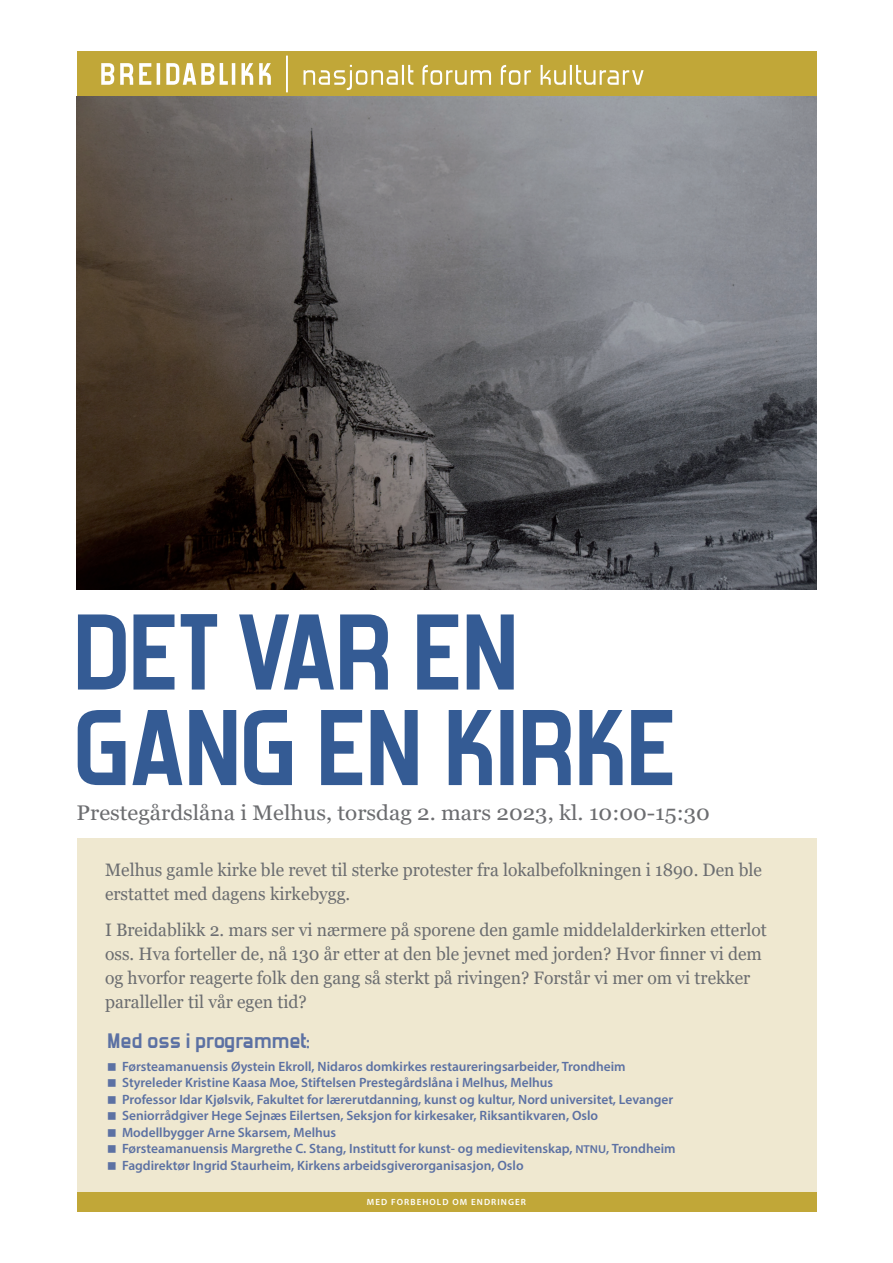
<style>
.page{position:relative;width:893px;height:1263px;background:#fff}
.page>*{position:absolute;margin:0;border:0;box-sizing:border-box;transform-origin:0 0}
.t1{font:700 24px "Forgotten Futurist";color:#5c71a3}
.t2{font:21.15px "Georgia";color:#6c6d70;scale:1.06 1}
.t3{font:18px/24px "Georgia";color:#6b6d70}
.t4{font:600 13.5px/16.5px "Myriad Pro";color:#5c71a3}
.t5{font:600 9px "Myriad Pro";letter-spacing:.12em;color:#fff}
.s1{font-size:11.55px}
</style>
<div class="page">
<div style="left:77px;top:838px;width:739px;height:363px;background:#efe8d0"></div>
<div style="left:77px;top:52px;width:739px;height:45px;background:#c1a738"></div>
<svg style="left:101px;top:56px;width:543px;height:36px"></svg>
<div style="left:77px;top:1192px;width:739px;height:19px;background:#c1a738"></div>
<svg style="left:78px;top:710px;width:594px;height:75px"></svg>
<svg style="left:78px;top:614px;width:436px;height:75px"></svg>
<img style="left:77px;top:97px;width:739px;height:492px">
<h2 class="t2" style="left:77px;top:800px;width:599px">Prestegårdslåna i Melhus, torsdag 2. mars 2023, kl. 10:00-15:30</h2>
<h3 class="t3" style="left:105px;top:858px;width:658px">Melhus gamle kirke ble revet til sterke protester fra lokalbefolkningen i 1890. Den ble erstattet med dagens kirkebygg.</h3>
<p class="t3" style="left:105px;top:918px;width:663px">I Breidablikk 2. mars ser vi nærmere på sporene den gamle middelalderkirken etterlot oss. Hva forteller de, nå 130 år etter at den ble jevnet med jorden? Hvor finner vi dem og hvorfor reagerte folk den gang så sterkt på rivingen? Forstår vi mer om vi trekker paralleller til vår egen tid?</p>
<h1 class="t1" style="left:107px;top:1030px;width:205px">Med oss i programmet:</h1>
<p class="t4" style="left:122px;top:1057px;width:555px">Førsteamanuensis Øystein Ekroll, Nidaros domkirkes restaureringsarbeider, Trondheim Styreleder Kristine Kaasa Moe, Stiftelsen Prestegårdslåna i Melhus, Melhus<br>Professor Idar Kjølsvik, Fakultet for lærerutdanning, kunst og kultur, Nord universitet, Levanger Seniorrådgiver Hege Sejnæs Eilertsen, Seksjon for kirkesaker, Riksantikvaren, Oslo Modellbygger Arne Skarsem, Melhus<br>Førsteamanuensis Margrethe C. Stang, Institutt for kunst- og medievitenskap, <span class="s1">NTNU</span>, Trondheim Fagdirektør Ingrid Staurheim, Kirkens arbeidsgiverorganisasjon, Oslo</p>
<p class="t5" style="left:367px;top:1196px;width:161px">MED FORBEHOLD OM ENDRINGER</p>
</div>
